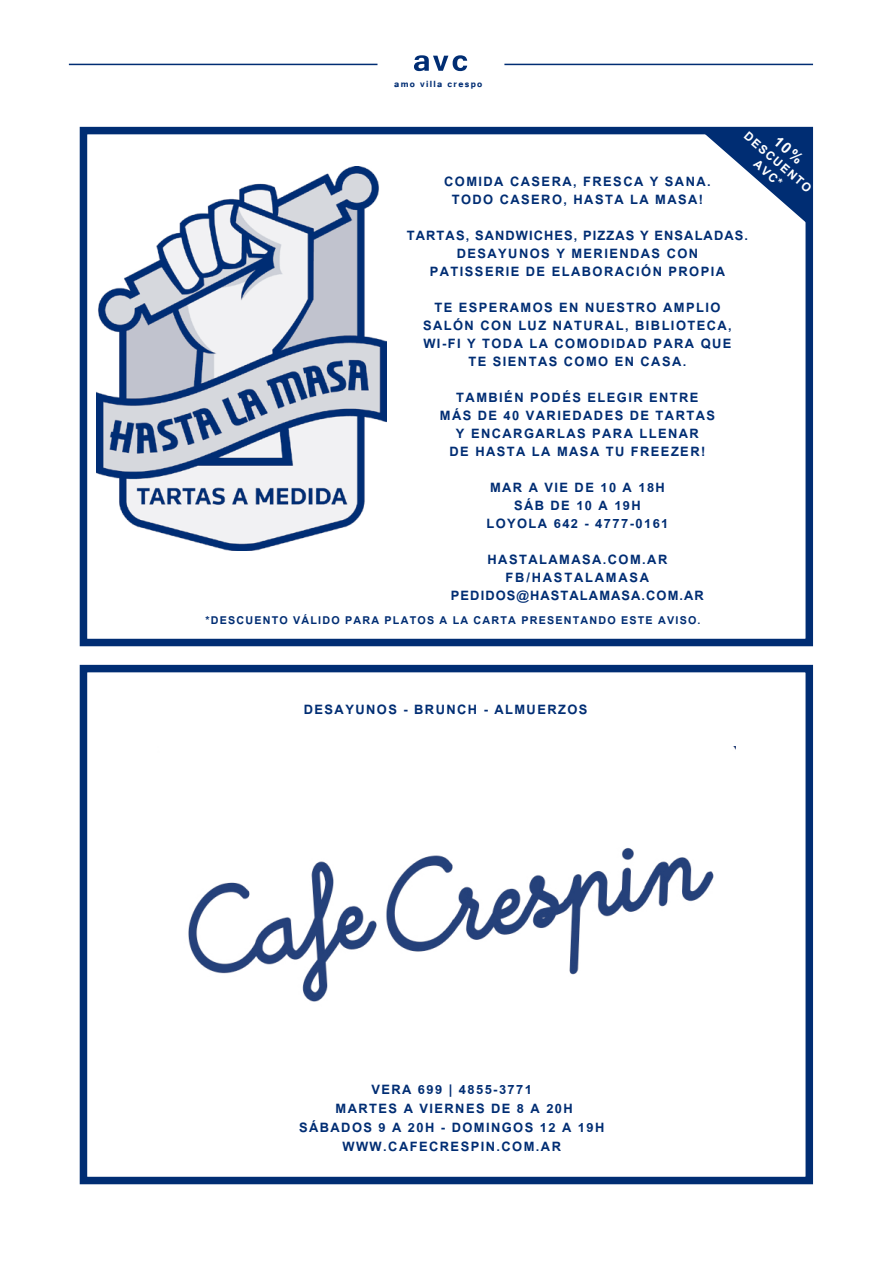
<style>
.page{position:relative;width:893px;height:1263px;background:#fff}
.page>*{position:absolute;margin:0;border:0;box-sizing:border-box;transform-origin:0 0}
.t1{font:700 18px/18px "Utsaah";letter-spacing:.08em;color:#002d73;text-align:center}
.t2{font:700 16.5px "Utsaah";color:#fff}
.t3{font:700 15px "Utsaah";letter-spacing:.08em;color:#002d73}
.t4{font:700 11.1px "Tunga";letter-spacing:.12em;color:#002d73}
</style>
<div class="page">
<hr style="left:69px;top:64px;width:308px;height:1px;background:#002d73">
<hr style="left:504px;top:64px;width:309px;height:1px;background:#002d73">
<svg style="left:414px;top:55px;width:53px;height:16px"></svg>
<img style="left:97px;top:166px;width:289px;height:384px">
<div style="left:80px;top:127px;width:733px;height:519px;border:8px solid #002d73"></div>
<div style="left:80px;top:665px;width:733px;height:519px;border:8px solid #002d73"></div>
<img style="left:188px;top:746px;width:547px;height:256px">
<svg style="left:703px;top:133px;width:108px;height:94px"></svg>
<p class="t4" style="left:394px;top:77px;width:90px">amo villa crespo</p>
<p class="t2" style="left:751px;top:128px;width:86px;rotate:41deg">DESCUENTO</p>
<p class="t2" style="left:761px;top:156px;width:35px;rotate:41deg">AVC*</p>
<p class="t1" style="left:444px;top:173px;width:268px">COMIDA CASERA, FRESCA Y SANA.<br>TODO CASERO, HASTA LA MASA!</p>
<p class="t1" style="left:407px;top:227px;width:343px">TARTAS, SANDWICHES, PIZZAS Y ENSALADAS.<br>DESAYUNOS Y MERIENDAS CON<br>PATISSERIE DE ELABORACIÓN PROPIA</p>
<p class="t1" style="left:423px;top:299px;width:310px">TE ESPERAMOS EN NUESTRO AMPLIO<br>SALÓN CON LUZ NATURAL, BIBLIOTECA,<br>WI-FI Y TODA LA COMODIDAD PARA QUE<br>TE SIENTAS COMO EN CASA.</p>
<p class="t1" style="left:440px;top:389px;width:277px">TAMBIÉN PODÉS ELEGIR ENTRE<br>MÁS DE 40 VARIEDADES DE TARTAS<br>Y ENCARGARLAS PARA LLENAR<br>DE HASTA LA MASA TU FREEZER!</p>
<p class="t1" style="left:486px;top:479px;width:184px">MAR A VIE DE 10 A 18H<br>SÁB DE 10 A 19H<br>LOYOLA 642 - 4777-0161</p>
<p class="t1" style="left:451px;top:551px;width:254px">HASTALAMASA.COM.AR<br>FB/HASTALAMASA<br>PEDIDOS@HASTALAMASA.COM.AR</p>
<p class="t3" style="left:205px;top:613px;width:497px">*DESCUENTO VÁLIDO PARA PLATOS A LA CARTA PRESENTANDO ESTE AVISO.</p>
<p class="t1" style="left:304px;top:702px;width:285px">DESAYUNOS - BRUNCH - ALMUERZOS</p>
<p class="t1" style="left:299px;top:1080px;width:307px;line-height:19.2px">VERA 699 | 4855-3771<br>MARTES A VIERNES DE 8 A 20H<br>SÁBADOS 9 A 20H - DOMINGOS 12 A 19H<br>WWW.CAFECRESPIN.COM.AR</p>
</div>
